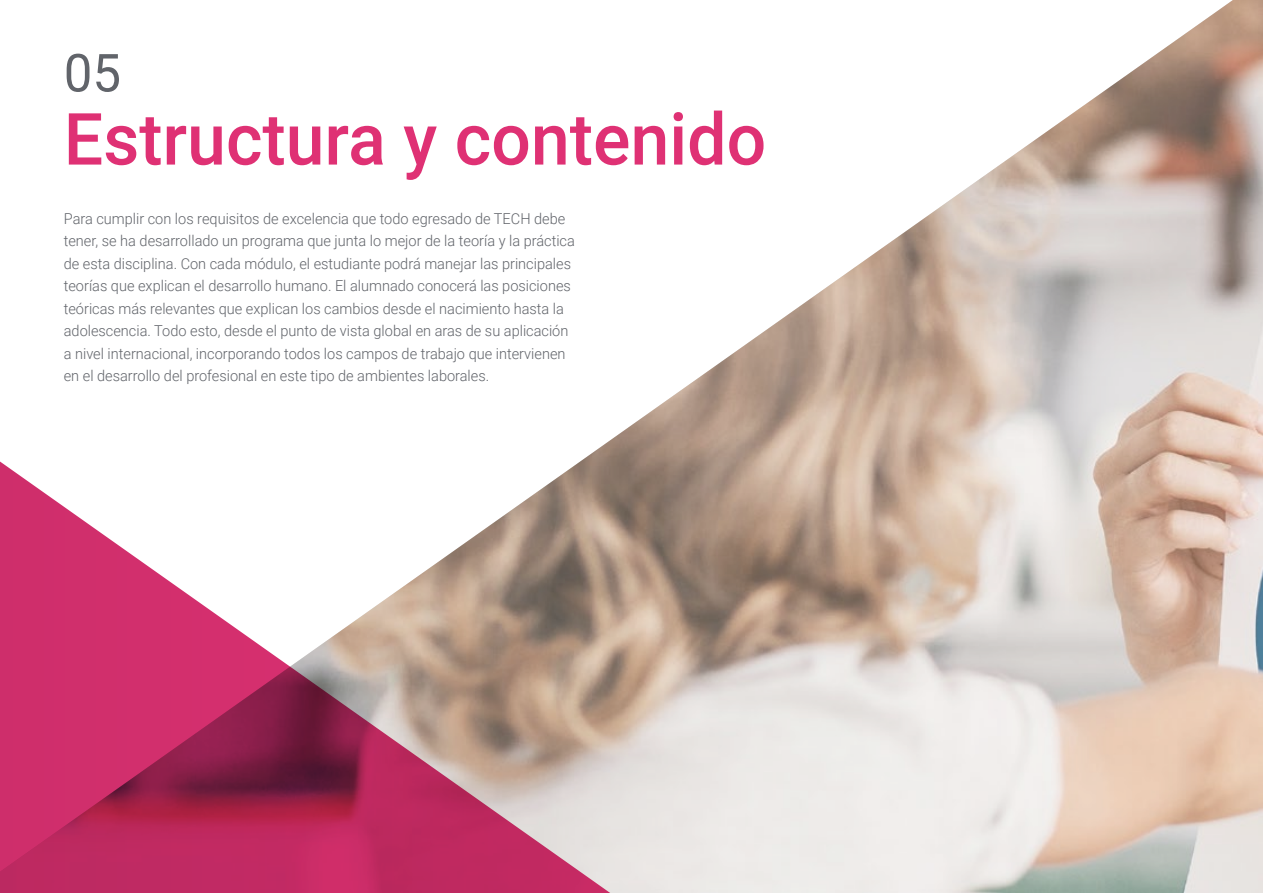
<style>
.page{position:relative;width:1263px;height:893px;background:#fff}
.page>*{position:absolute;margin:0;border:0;box-sizing:border-box;transform-origin:0 0}
.t1{font:500 72px "Roboto";color:#df3174}
.t2{font:52.5px "Roboto";color:#61646a}
.t3{font:300 15px/22.5px "Roboto";color:#61646a}
</style>
<div class="page">
<img style="left:602px;top:0;width:661px;height:893px">
<svg style="left:0;top:446px;width:640px;height:447px"></svg>
<h2 class="t2" style="left:64px;top:36px;width:59px">05</h2>
<h1 class="t1" style="left:64px;top:89px;width:704px">Estructura y contenido</h1>
<p class="t3" style="left:64px;top:207px;width:513px">Para cumplir con los requisitos de excelencia que todo egresado de TECH debe tener, se ha desarrollado un programa que junta lo mejor de la teoría y la práctica de esta disciplina. Con cada módulo, el estudiante podrá manejar las principales teorías que explican el desarrollo humano. El alumnado conocerá las posiciones teóricas más relevantes que explican los cambios desde el nacimiento hasta la adolescencia. Todo esto, desde el punto de vista global en aras de su aplicación a nivel internacional, incorporando todos los campos de trabajo que intervienen en el desarrollo del profesional en este tipo de ambientes laborales.</p>
</div>
